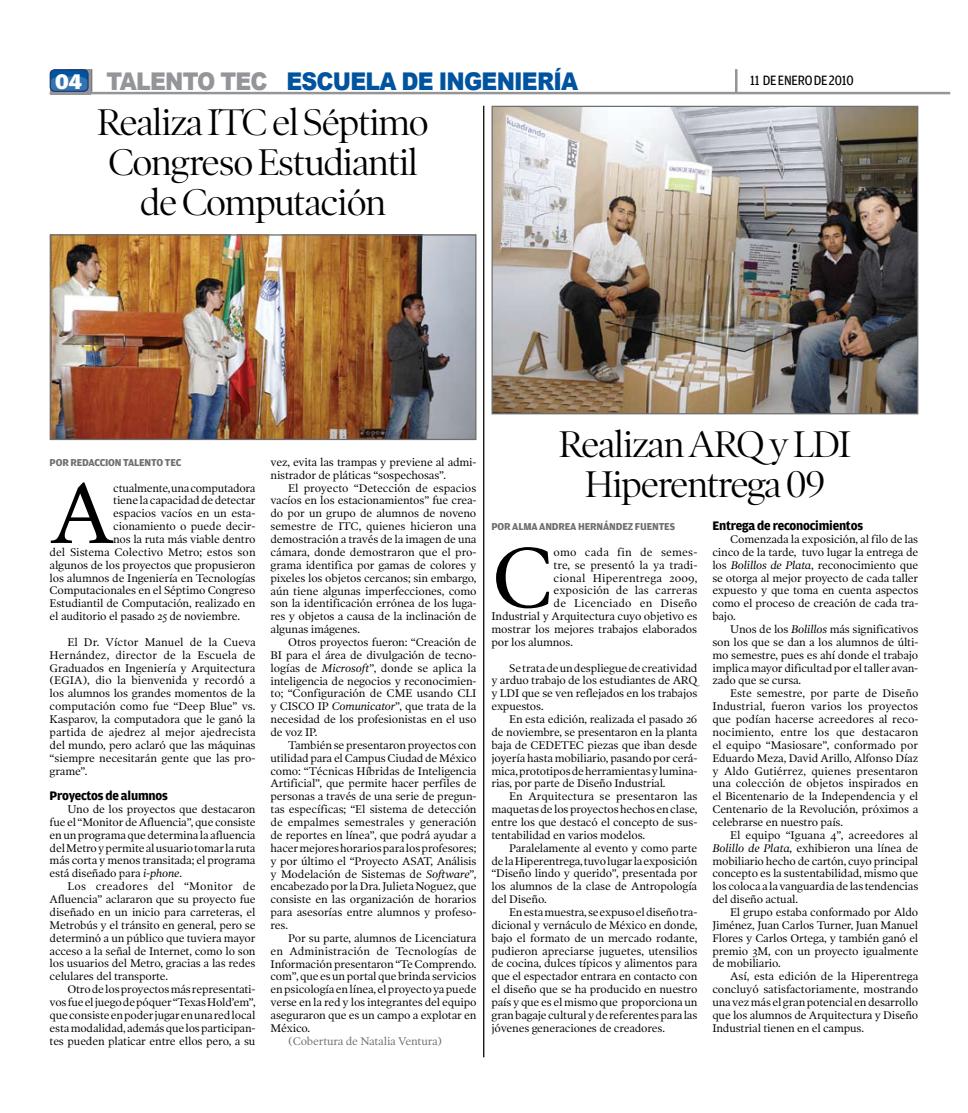
<style>
.page{position:relative;width:968px;height:1113px;background:#fff}
.page>*{position:absolute;margin:0;border:0;box-sizing:border-box;transform-origin:0 0}
.t1{font:86.38px "Poynter OS Text One";color:#000}
.t2{font:37.5px/40px "Poynter OS Display";letter-spacing:-.03em;color:#000;text-align:center}
.t3{font:900 24.38px "Arial";letter-spacing:-.035em;color:#00539f;scale:.9 1}
.t4{font:900 22.5px "Amplitude";color:#fff}
.t5{font:14.38px "Amplitude";letter-spacing:-.015em;color:#000;scale:.9 1}
.t6{font:700 13.12px "Amplitude";letter-spacing:-.015em;color:#000}
.t7{font:11.25px/12.9px "Poynter OS Text One";letter-spacing:-.015em;color:#000;text-align:justify}
.t8{font:11.25px "Poynter OS Text One";letter-spacing:.015em;color:#000}
.t9{font:11.25px "Poynter OS Text One";letter-spacing:-.015em;color:#6d6f71}
.t10{font:11.25px "Poynter OS Text One";letter-spacing:.01em;color:#000}
.t11{font:11.25px "Poynter OS Text One";letter-spacing:.005em;color:#000}
.t12{font:700 10.62px "Amplitude";letter-spacing:-.015em;color:#6d6f71}
.s1{color:#939598}
.s2{font-style:italic}
</style>
<div class="page">
<div style="left:50px;top:75px;width:22px;height:19px;background:#8c9096"></div>
<hr style="left:50px;top:92px;width:900px;height:2px;background:#939598">
<hr style="left:735px;top:69px;width:2px;height:24px;background:#939598">
<div style="left:50px;top:69px;width:39px;height:23px;border:1px solid #223a74;border-radius:4px"></div>
<svg style="left:51px;top:69px;width:41px;height:23px"></svg>
<img style="left:493px;top:108px;width:423px;height:304px">
<div style="left:491px;top:106px;width:427px;height:308px;border:1px solid #6d6f71"></div>
<img style="left:52px;top:236px;width:422px;height:202px">
<div style="left:50px;top:234px;width:426px;height:206px;border:1px solid #6d6f71"></div>
<hr style="left:483px;top:106px;width:1px;height:951px;background:#000">
<h3 class="t4" style="left:55px;top:69px;width:29px">04</h3>
<h3 class="t3" style="left:106px;top:68px;width:525px"><span class="s1">TALENTO TEC</span> ESCUELA DE I NGENI ERÍA</h3>
<p class="t5" style="left:750px;top:72px;width:116px">11 DE ENERO DE 2010</p>
<h2 class="t2" style="left:97px;top:102px;width:333px">Realiza ITC el Séptimo<br>Congreso Estudiantil de Computación</h2>
<p class="t12" style="left:50px;top:456px;width:133px">POR REDACCION TALENTO TEC</p>
<h1 class="t1" style="left:50px;top:460px;width:66px">A</h1>
<p class="t7" style="left:113px;top:481px;width:144px">ctualmente, una computadora</p>
<p class="t7" style="left:113px;top:494px;width:144px">tiene la capacidad de detectar</p>
<p class="t7" style="left:113px;top:506px;width:144px">espacios vacíos en un esta-</p>
<p class="t7" style="left:113px;top:519px;width:144px">cionamiento o puede decir-</p>
<p class="t7" style="left:113px;top:532px;width:144px">nos la ruta más viable dentro</p>
<p class="t7" style="left:50px;top:545px;width:207px">del Sistema Colectivo Metro; estos son</p>
<p class="t7" style="left:50px;top:558px;width:207px">algunos de los proyectos que propusieron</p>
<p class="t7" style="left:50px;top:571px;width:207px">los alumnos de Ingeniería en Tecnologías</p>
<p class="t7" style="left:50px;top:584px;width:207px">Computacionales en el Séptimo Congreso</p>
<p class="t7" style="left:50px;top:596px;width:207px">Estudiantil de Computación, realizado en</p>
<p class="t7" style="left:50px;top:609px;width:192px">el auditorio el pasado 25 de noviembre.</p>
<p class="t7" style="left:50px;top:635px;width:207px;text-indent:18px">El Dr. Víctor Manuel de la Cueva Hernández, director de la Escuela de Graduados en Ingeniería y Arquitectura (EGIA), dio la bienvenida y recordó a los alumnos los grandes momentos de la computación como fue “Deep Blue” vs.<br>Kasparov, la computadora que le ganó la partida de ajedrez al mejor ajedrecista del mundo, pero aclaró que las máquinas “siempre necesitarán gente que las pro&shy;grame”.</p>
<p class="t6" style="left:50px;top:788px;width:120px">Proyectos de alumnos</p>
<p class="t7" style="left:50px;top:802px;width:207px;text-indent:18px">Uno de los proyectos que destacaron fue el “Monitor de Afluencia”, que consiste en un programa que determina la afluencia del Metro y permite al usuario tomar la ruta más corta y menos transitada; el programa está diseñado para <span class="s2">i-phone</span>.</p>
<p class="t7" style="left:50px;top:879px;width:207px;text-indent:18px">Los creadores del “Monitor de Afluencia” aclararon que su proyecto fue diseñado en un inicio para carreteras, el Metrobús y el tránsito en general, pero se determinó a un público que tuviera mayor acceso a la señal de Internet, como lo son los usuarios del Metro, gracias a las redes celulares del transporte.</p>
<p class="t7" style="left:50px;top:982px;width:207px;text-indent:18px">Otro de los proyectos más representati&shy;vos fue el juego de póquer “Texas Hold’em”, que consiste en poder jugar en una red local esta modalidad, además que los participan&shy;tes pueden platicar entre ellos pero, a su</p>
<p class="t7" style="left:270px;top:455px;width:207px">vez, evita las trampas y previene al admi&shy;nistrador de pláticas “sospechosas”.</p>
<p class="t7" style="left:270px;top:481px;width:207px;text-indent:18px">El proyecto “Detección de espacios vacíos en los estacionamientos” fue crea&shy;do por un grupo de alumnos de noveno semestre de ITC, quienes hicieron una demostración a través de la imagen de una cámara, donde demostraron que el pro&shy;grama identifica por gamas de colores y pixeles los objetos cercanos; sin embargo, aún tiene algunas imperfecciones, como son la identificación errónea de los luga&shy;res y objetos a causa de la inclinación de algunas imágenes.</p>
<p class="t7" style="left:270px;top:635px;width:207px;text-indent:18px">Otros proyectos fueron: “Creación de BI para el área de divulgación de tecno&shy;logías de <span class="s2">Microsoft</span>”, donde se aplica la inteligencia de negocios y reconocimien&shy;to; “Configuración de CME usando CLI y CISCO IP <span class="s2">Comunicator</span>”, que trata de la necesidad de los profesionistas en el uso de voz IP.</p>
<p class="t7" style="left:270px;top:738px;width:207px;text-indent:18px">También se presentaron proyectos con utilidad para el Campus Ciudad de México como: “Técnicas Híbridas de Inteligencia Artificial”, que permite hacer perfiles de personas a través de una serie de pregun&shy;tas específicas; “El sistema de detección de empalmes semestrales y generación de reportes en línea”, que podrá ayudar a hacer mejores horarios para los profesores; y por último el “Proyecto ASAT, Análisis y Modelación de Sistemas de <span class="s2">Software</span>”, encabezado por la Dra. Julieta Noguez, que consiste en las organización de horarios para asesorías entre alumnos y profeso&shy;res.</p>
<p class="t7" style="left:270px;top:931px;width:207px;text-indent:18px">Por su parte, alumnos de Licenciatura en Administración de Tecnologías de Información presentaron “Te Comprendo. com”, que es un portal que brinda servicios en psicología en línea, el proyecto ya puede verse en la red y los integrantes del equipo aseguraron que es un campo a explotar en México.</p>
<p class="t9" style="left:288px;top:1034px;width:155px">(Cobertura de Natalia Ventura)</p>
<h2 class="t2" style="left:558px;top:424px;width:293px">Realizan ARQ y LDI<br>Hiperentrega 09</h2>
<p class="t12" style="left:491px;top:520px;width:185px">POR ALMA ANDREA HERNÁNDEZ FUENTES</p>
<h1 class="t1" style="left:491px;top:524px;width:65px">C</h1>
<p class="t8" style="left:553px;top:545px;width:145px">omo cada fin de semes-</p>
<p class="t6" style="left:712px;top:518px;width:152px">Entrega de reconocimientos</p>
<p class="t7" style="left:712px;top:532px;width:207px;text-indent:18px">Comenzada la exposición, al filo de las cinco de la tarde, tuvo lugar la entrega de los <span class="s2">Bolillos de Plata</span>, reconocimiento que se otorga al mejor proyecto de cada taller expuesto y que toma en cuenta aspectos como el proceso de creación de cada tra&shy;bajo.</p>
<p class="t7" style="left:712px;top:622px;width:207px;text-indent:18px">Unos de los <span class="s2">Bolillos</span> más significativos son los que se dan a los alumnos de últi&shy;mo semestre, pues es ahí donde el trabajo implica mayor dificultad por el taller avan&shy;zado que se cursa.</p>
<p class="t7" style="left:712px;top:686px;width:207px;text-indent:18px">Este semestre, por parte de Diseño Industrial, fueron varios los proyectos que podían hacerse acreedores al reco&shy;nocimiento, entre los que destacaron el equipo “Masiosare”, conformado por Eduardo Meza, David Arillo, Alfonso Díaz y Aldo Gutiérrez, quienes presentaron una colección de objetos inspirados en el Bicentenario de la Independencia y el Centenario de la Revolución, próximos a celebrarse en nuestro país.</p>
<p class="t7" style="left:712px;top:828px;width:207px;text-indent:18px">El equipo “Iguana 4”, acreedores al <span class="s2">Bolillo de Plata</span>, exhibieron una línea de mobiliario hecho de cartón, cuyo principal concepto es la sustentabilidad, mismo que los coloca a la vanguardia de las tendencias del diseño actual.</p>
<p class="t7" style="left:712px;top:905px;width:207px;text-indent:18px">El grupo estaba conformado por Aldo Jiménez, Juan Carlos Turner, Juan Manuel Flores y Carlos Ortega, y también ganó el premio 3M, con un proyecto igualmente de mobiliario.</p>
<p class="t7" style="left:712px;top:969px;width:207px;text-indent:18px">Así, esta edición de la Hiperentrega concluyó satisfactoriamente, mostrando una vez más el gran potencial en desarrollo que los alumnos de Arquitectura y Diseño Industrial tienen en el campus.</p>
<p class="t7" style="left:553px;top:558px;width:145px">tre, se presentó la ya tradi-</p>
<p class="t10" style="left:553px;top:571px;width:145px">cional Hiperentrega 2009,</p>
<p class="t11" style="left:553px;top:583px;width:145px">exposición de las carreras</p>
<p class="t8" style="left:553px;top:596px;width:145px">de Licenciado en Diseño</p>
<p class="t7" style="left:491px;top:609px;width:207px">Industrial y Arquitectura cuyo objetivo es</p>
<p class="t7" style="left:491px;top:622px;width:207px">mostrar los mejores trabajos elaborados</p>
<p class="t7" style="left:491px;top:635px;width:83px">por los alumnos.</p>
<p class="t7" style="left:491px;top:661px;width:207px;text-indent:18px">Se trata de un despliegue de creatividad y arduo trabajo de los estudiantes de ARQ y LDI que se ven reflejados en los trabajos expuestos.</p>
<p class="t7" style="left:491px;top:712px;width:207px;text-indent:18px">En esta edición, realizada el pasado 26 de noviembre, se presentaron en la planta baja de CEDETEC piezas que iban desde joyería hasta mobiliario, pasando por cerá&shy;mica, prototipos de herramientas y lumina&shy;rias, por parte de Diseño Industrial.</p>
<p class="t7" style="left:491px;top:789px;width:207px;text-indent:18px">En Arquitectura se presentaron las maquetas de los proyectos hechos en clase, entre los que destacó el concepto de sus&shy;tentabilidad en varios modelos.</p>
<p class="t7" style="left:491px;top:841px;width:207px;text-indent:18px">Paralelamente al evento y como parte de la Hiperentrega, tuvo lugar la exposición “Diseño lindo y querido”, presentada por los alumnos de la clase de Antropología del Diseño.</p>
<p class="t7" style="left:491px;top:905px;width:207px;text-indent:18px">En esta muestra, se expuso el diseño tra&shy;dicional y vernáculo de México en donde, bajo el formato de un mercado rodante, pudieron apreciarse juguetes, utensilios de cocina, dulces típicos y alimentos para que el espectador entrara en contacto con el diseño que se ha producido en nuestro país y que es el mismo que proporciona un gran bagaje cultural y de referentes para las jóvenes generaciones de creadores.</p>
</div>
